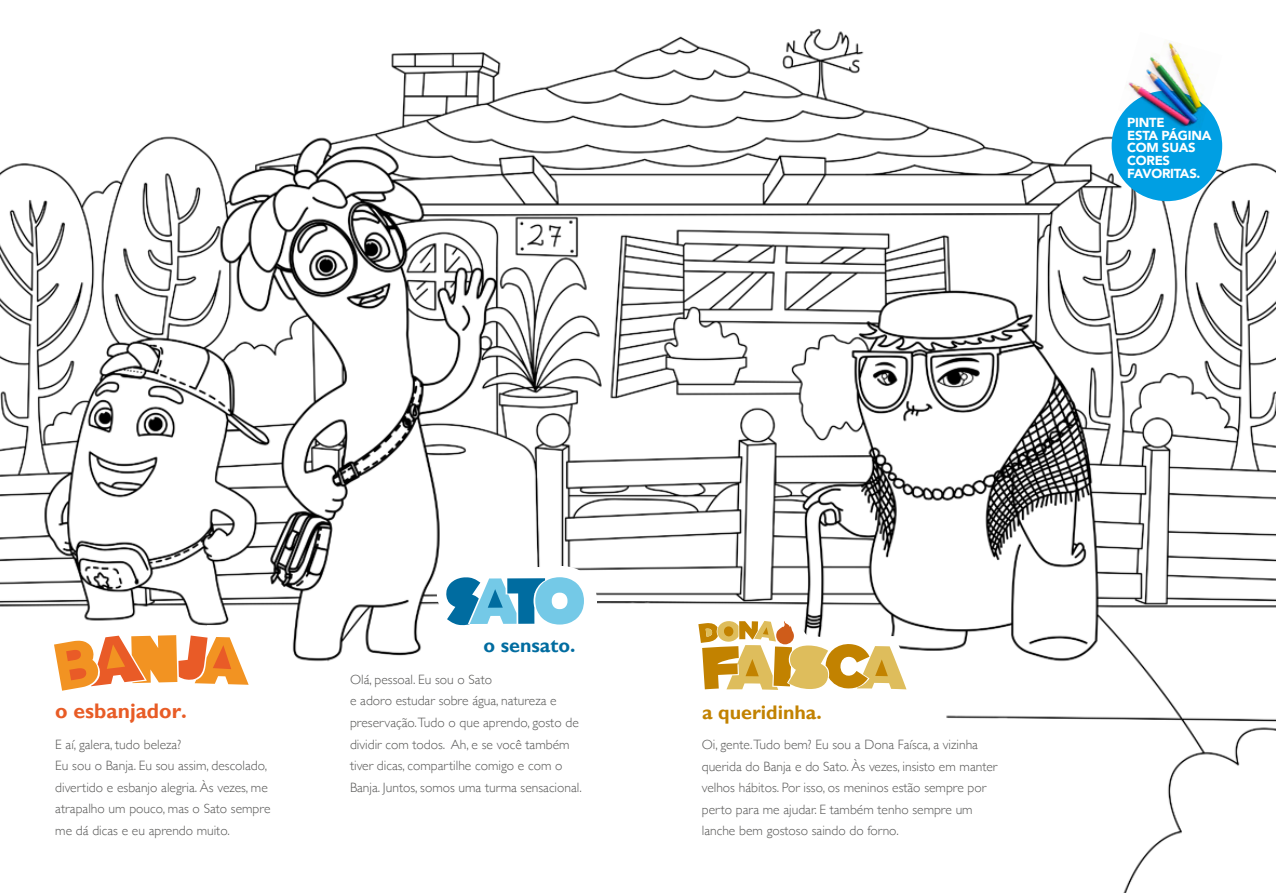
<style>
.page{position:relative;width:1276px;height:893px;background:#fff}
.page>*{position:absolute;margin:0;border:0;box-sizing:border-box;transform-origin:0 0}
.t1{font:700 21px "Gill Sans";color:#e85c26}
.t2{font:700 19.65px "Gill Sans";color:#c28200}
.t3{font:700 19.65px "Gill Sans";color:#006ca0}
.t4{font:300 13.5px/21.6px "Gill Sans";color:#575756}
.t5{font:900 13.05px/12.6px "Avenir";letter-spacing:-.02em;color:#fff}
</style>
<div class="page">
<img style="left:0;top:28px;width:1276px;height:865px">
<div style="left:1111px;top:91px;width:111px;height:110px;background:#009fe3;border-radius:50%"></div>
<img style="left:1118px;top:32px;width:104px;height:102px">
<svg style="left:39px;top:622px;width:225px;height:81px"></svg>
<svg style="left:433px;top:566px;width:164px;height:70px"></svg>
<svg style="left:685px;top:610px;width:235px;height:91px"></svg>
<p class="t5" style="left:1127px;top:116px;width:86px">PINTE<br>ESTA PÁGINA<br>COM SUAS<br>CORES<br>FAVORITAS.</p>
<h1 class="t1" style="left:55px;top:698px;width:133px">o esbanjador.</h1>
<p class="t4" style="left:55px;top:733px;width:217px">E aí, galera, tudo beleza?<br>Eu sou o Banja. Eu sou assim, descolado, divertido e esbanjo alegria. Às vezes, me atrapalho um pouco, mas o Sato sempre me dá dicas e eu aprendo muito.</p>
<h2 class="t3" style="left:483px;top:634px;width:93px">o sensato.</h2>
<p class="t4" style="left:350px;top:668px;width:233px">Olá, pessoal. Eu sou o Sato<br>e adoro estudar sobre água, natureza e preservação.Tudo o que aprendo, gosto de dividir com todos. Ah, e se você também tiver dicas, compartilhe comigo e com o Banja. Juntos, somos uma turma sensacional.</p>
<h2 class="t2" style="left:702px;top:701px;width:121px">a queridinha.</h2>
<p class="t4" style="left:702px;top:733px;width:297px">Oi, gente.Tudo bem? Eu sou a Dona Faísca, a vizinha querida do Banja e do Sato. Às vezes, insisto em manter velhos hábitos. Por isso, os meninos estão sempre por perto para me ajudar. E também tenho sempre um lanche bem gostoso saindo do forno.</p>
</div>
